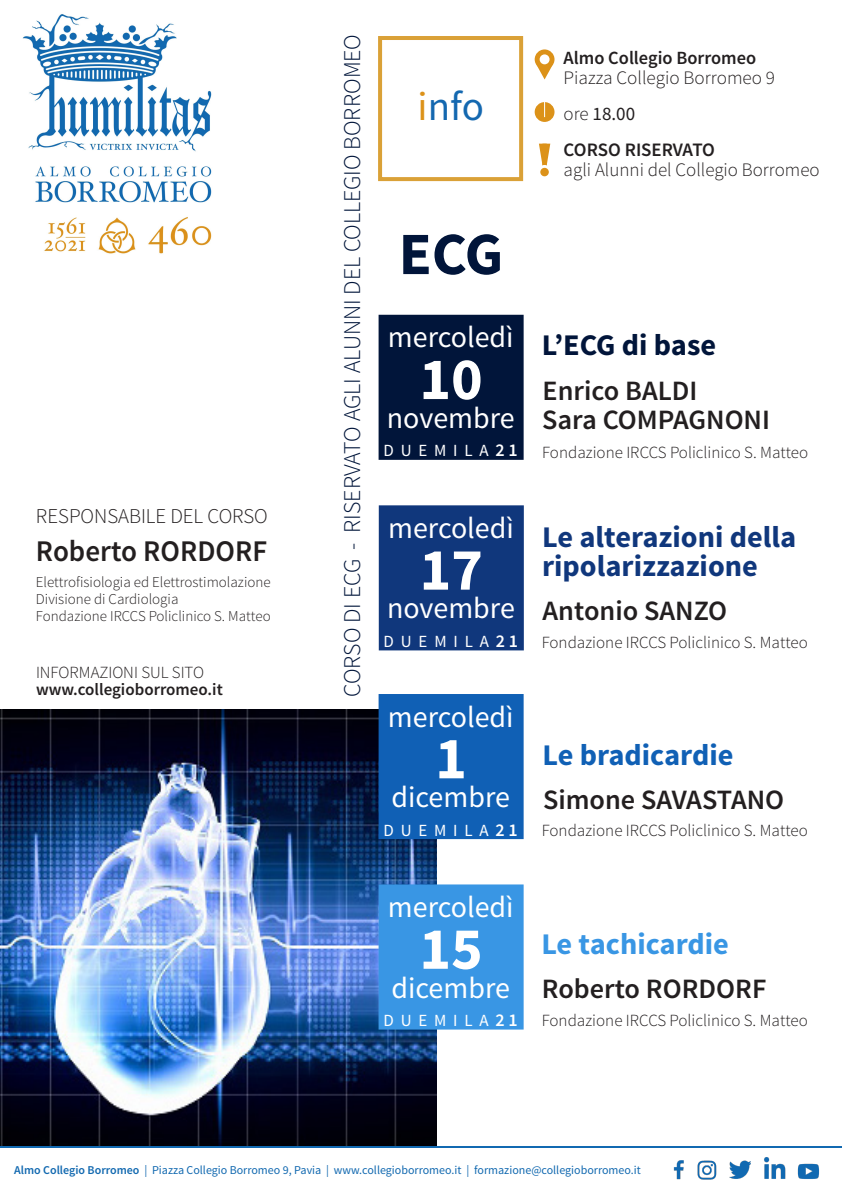
<style>
.page{position:relative;width:842px;height:1191px;background:#fff}
.page>*{position:absolute;margin:0;border:0;box-sizing:border-box;transform-origin:0 0}
.t1{font:700 60px "Source Sans Pro";color:#fff}
.t2{font:700 60px "Source Sans Pro";color:#01153a}
.t3{font:41px "Source Sans Pro";color:#1468b0}
.t4{font:30px "Source Sans Pro";color:#fff}
.t5{font:700 30px/29px "Source Sans Pro";color:#10377c}
.t6{font:600 30px "Source Sans Pro";color:#231f20}
.t7{font:700 30px "Source Sans Pro";color:#1060b5}
.t8{font:700 30px "Source Sans Pro";color:#3996e4}
.t9{font:700 30px "Source Sans Pro";color:#01153a}
.t10{font:600 28px "Source Sans Pro";color:#231f20}
.t11{font:300 24px "Source Sans Pro";color:#01153a}
.t12{font:300 21px "Source Sans Pro";color:#231f20}
.t13{font:300 19px "Source Sans Pro";color:#231f20}
.t14{font:600 19px "Source Sans Pro";letter-spacing:-.005em;color:#231f20}
.t15{font:19px "Source Sans Pro";color:#231f20}
.t16{font:600 18.6px "Source Sans Pro";color:#231f20}
.t17{font:300 17px "Source Sans Pro";color:#231f20}
.t18{font:17px "Source Sans Pro";color:#fff}
.t19{font:600 17px "Source Sans Pro";color:#231f20}
.t20{font:300 15px "Source Sans Pro";color:#231f20}
.t21{font:12px "Source Sans Pro";color:#1269b0}
.s1{color:#dc9219}
.s2{font-weight:600;font-size:18px}
.s3{font-weight:300}
.s4{font-weight:600}
</style>
<div class="page">
<img style="left:0;top:710px;width:437px;height:436px">
<hr style="left:0;top:1146px;width:842px;height:2px;background:#1169b1">
<img style="left:673px;top:1160px;width:11px;height:20px">
<img style="left:697px;top:1160px;width:20px;height:20px">
<img style="left:729px;top:1160px;width:22px;height:19px">
<img style="left:764px;top:1157px;width:22px;height:22px">
<img style="left:797px;top:1163px;width:22px;height:16px">
<div style="left:378px;top:36px;width:145px;height:145px;background:#fff;border:4px solid #daa137"></div>
<div style="left:379px;top:315px;width:145px;height:145px;background:#01153a;border:4px solid #01153a"></div>
<div style="left:379px;top:505px;width:145px;height:145px;background:#10377c;border:4px solid #10377c"></div>
<div style="left:379px;top:694px;width:145px;height:145px;background:#1060b5"></div>
<div style="left:379px;top:884px;width:145px;height:145px;background:#3996e4;border:4px solid #3996e4"></div>
<svg style="left:535px;top:49px;width:19px;height:20px"></svg>
<svg style="left:537px;top:65px;width:15px;height:14px"></svg>
<div style="left:540px;top:54px;width:9px;height:10px;background:#fff;border-radius:50%"></div>
<svg style="left:539px;top:144px;width:11px;height:21px"></svg>
<div style="left:540px;top:168px;width:9px;height:8px;background:#dc9219;border-radius:50%"></div>
<div style="left:535px;top:102px;width:19px;height:20px;background:#dc9219;border-radius:50%"></div>
<svg style="left:544px;top:102px;width:1px;height:15px"></svg>
<img style="left:22px;top:14px;width:190px;height:240px">
<p class="t12" style="left:36px;top:503px;width:233px">RESPONSABILE DEL CORSO</p>
<p class="t6" style="left:36px;top:532px;width:233px">Roberto RORDORF</p>
<p class="t20" style="left:36px;top:573px;width:236px">Elettrofisiologia ed Elettrostimolazione</p>
<p class="t20" style="left:36px;top:590px;width:144px">Divisione di Cardiologia</p>
<p class="t20" style="left:36px;top:607px;width:236px">Fondazione IRCCS Policlinico S. Matteo</p>
<p class="t17" style="left:36px;top:662px;width:170px">INFORMAZIONI SUL SITO</p>
<p class="t19" style="left:36px;top:679px;width:188px">www.collegioborromeo.it</p>
<p class="t11" style="left:338px;top:697px;width:664px;rotate:-90deg">CORSO DI ECG - RISERVATO AGLI ALUNNI DEL COLLEGIO BORROMEO</p>
<p class="t3" style="left:418px;top:81px;width:68px"><span class="s1">i</span>nfo</p>
<p class="t2" style="left:399px;top:216px;width:106px">ECG</p>
<p class="t4" style="left:388px;top:319px;width:127px">mercoledì</p>
<p class="t1" style="left:419px;top:340px;width:65px">10</p>
<p class="t4" style="left:387px;top:399px;width:129px">novembre</p>
<p class="t18" style="left:383px;top:440px;width:136px">D U E M I L A <span class="s2">2 1</span></p>
<p class="t4" style="left:388px;top:509px;width:127px">mercoledì</p>
<p class="t1" style="left:420px;top:531px;width:65px">17</p>
<p class="t4" style="left:387px;top:590px;width:129px">novembre</p>
<p class="t18" style="left:384px;top:630px;width:136px">D U E M I L A <span class="s2">2 1</span></p>
<p class="t4" style="left:388px;top:698px;width:127px">mercoledì</p>
<p class="t1" style="left:435px;top:720px;width:33px">1</p>
<p class="t4" style="left:392px;top:778px;width:120px">dicembre</p>
<p class="t18" style="left:383px;top:819px;width:136px">D U E M I L A <span class="s2">2 1</span></p>
<p class="t4" style="left:388px;top:888px;width:127px">mercoledì</p>
<p class="t1" style="left:419px;top:910px;width:65px">15</p>
<p class="t4" style="left:392px;top:969px;width:120px">dicembre</p>
<p class="t18" style="left:383px;top:1009px;width:136px">D U E M I L A <span class="s2">2 1</span></p>
<p class="t16" style="left:564px;top:46px;width:194px">Almo Collegio Borromeo</p>
<p class="t13" style="left:564px;top:66px;width:213px">Piazza Collegio Borromeo 9</p>
<p class="t15" style="left:564px;top:102px;width:73px"><span class="s3">ore</span> 18.00</p>
<p class="t14" style="left:564px;top:138px;width:153px">CORSO RISERVATO</p>
<p class="t13" style="left:564px;top:158px;width:258px">agli Alunni del Collegio Borromeo</p>
<p class="t9" style="left:542px;top:326px;width:176px">L’ECG di base</p>
<p class="t10" style="left:543px;top:373px;width:156px">Enrico BALDI</p>
<p class="t10" style="left:542px;top:402px;width:229px">Sara COMPAGNONI</p>
<p class="t17" style="left:542px;top:442px;width:268px">Fondazione IRCCS Policlinico S. Matteo</p>
<p class="t5" style="left:542px;top:523px;width:256px">Le alterazioni della ripolarizzazione</p>
<p class="t10" style="left:543px;top:593px;width:186px">Antonio SANZO</p>
<p class="t17" style="left:542px;top:632px;width:268px">Fondazione IRCCS Policlinico S. Matteo</p>
<p class="t7" style="left:543px;top:735px;width:192px">Le bradicardie</p>
<p class="t10" style="left:543px;top:782px;width:243px">Simone SAVASTANO</p>
<p class="t17" style="left:542px;top:820px;width:268px">Fondazione IRCCS Policlinico S. Matteo</p>
<p class="t8" style="left:541px;top:924px;width:189px">Le tachicardie</p>
<p class="t10" style="left:542px;top:971px;width:226px">Roberto RORDORF</p>
<p class="t17" style="left:542px;top:1010px;width:268px">Fondazione IRCCS Policlinico S. Matteo</p>
<p class="t21" style="left:14px;top:1162px;width:628px"><span class="s4">Almo Collegio Borromeo</span> | Piazza Collegio Borromeo 9, Pavia | www.collegioborromeo.it | formazione@collegioborromeo.it</p>
</div>
